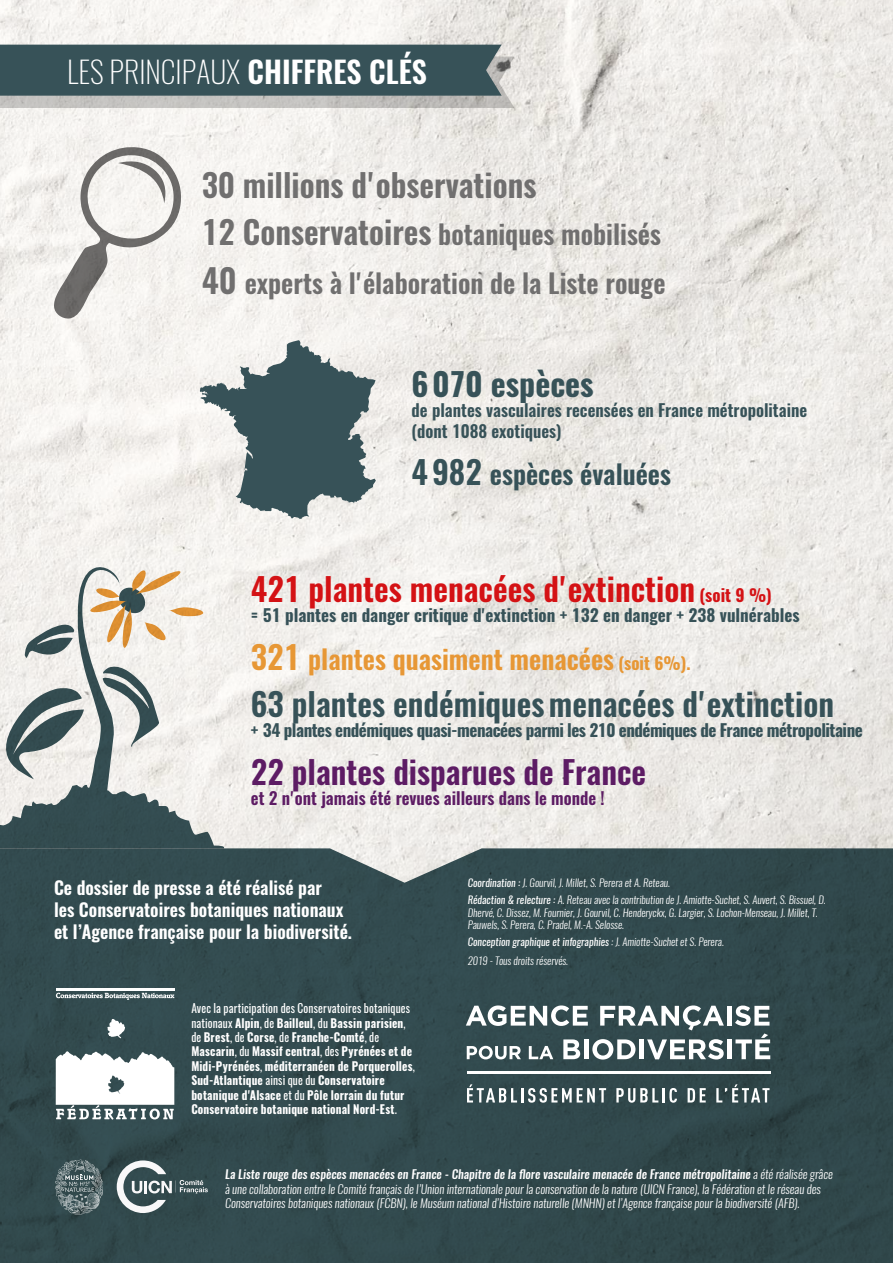
<style>
.page{position:relative;width:893px;height:1263px;background:#fff}
.page>*{position:absolute;margin:0;border:0;box-sizing:border-box;transform-origin:0 0}
.t1{font:600 31.95px "Oswald";color:#375258}
.t2{font:600 31.95px "Oswald";color:#d41215}
.t3{font:600 31.95px "Oswald";color:#5d1c64}
.t4{font:600 31.95px "Oswald";color:#706f6f}
.t5{font:700 31.95px "Oswald";color:#375258}
.t6{font:200 30px "Oswald";color:#fff}
.t7{font:600 26.55px/48.6px "Oswald";color:#706f6f}
.t8{font:600 26.55px "Oswald";color:#e79735}
.t9{font:600 26.55px "Oswald";color:#375258}
.t10{font:600 18px/21.6px "Oswald";color:#fff}
.t11{font:700 16.95px "Oswald";letter-spacing:-.03em;color:#375258}
.t12{font:600 16.95px/20.4px "Oswald";color:#375258}
.t13{font:700 16.95px "Oswald";color:#375258}
.t14{font:600 16.95px "Oswald";color:#5d1c64}
.t15{font:italic 300 12px/14.4px "Oswald";color:#fff}
.t16{font:700 12px/14.4px "Oswald";letter-spacing:.01em;color:#fff;scale:.95 1}
.t17{font:italic 300 10.5px/16.8px "Oswald";color:#fff}
.s1{font-weight:600}
.s2{font-size:31.95px}
.s3{font-size:33px}
.s4{font-weight:700;font-size:16.95px}
.s5{font-weight:400}
.s6{font-weight:500}
</style>
<div class="page">
<img style="left:0;top:0;width:893px;height:848px">
<div style="left:0;top:57px;width:514px;height:51px;background:#000;opacity:.2"></div>
<div style="left:0;top:45px;width:502px;height:51px;background:#375258"></div>
<div style="left:0;top:848px;width:893px;height:415px;background:#324a4d"></div>
<hr style="left:56px;top:988px;width:118px;height:3px;background:#fff">
<svg style="left:107px;top:1019px;width:18px;height:19px"></svg>
<svg style="left:56px;top:1051px;width:118px;height:68px"></svg>
<svg style="left:56px;top:993px;width:118px;height:7px"></svg>
<svg style="left:466px;top:1005px;width:122px;height:21px"></svg>
<svg style="left:600px;top:1005px;width:124px;height:25px"></svg>
<hr style="left:727px;top:1006px;width:4px;height:19px;background:#fff">
<svg style="left:735px;top:1005px;width:34px;height:21px"></svg>
<svg style="left:467px;top:1046px;width:54px;height:13px"></svg>
<svg style="left:529px;top:1046px;width:24px;height:13px"></svg>
<svg style="left:563px;top:1039px;width:17px;height:20px"></svg>
<hr style="left:584px;top:1039px;width:4px;height:20px;background:#fff">
<svg style="left:592px;top:1039px;width:43px;height:20px"></svg>
<hr style="left:640px;top:1039px;width:4px;height:20px;background:#fff">
<svg style="left:647px;top:1039px;width:77px;height:20px"></svg>
<hr style="left:728px;top:1039px;width:4px;height:20px;background:#fff">
<svg style="left:735px;top:1033px;width:35px;height:26px"></svg>
<hr style="left:467px;top:1071px;width:304px;height:3px;background:#fff">
<svg style="left:467px;top:1084px;width:50px;height:18px"></svg>
<hr style="left:521px;top:1088px;width:3px;height:14px;background:#fff">
<svg style="left:528px;top:1088px;width:78px;height:15px"></svg>
<svg style="left:616px;top:1088px;width:61px;height:15px"></svg>
<svg style="left:688px;top:1088px;width:18px;height:14px"></svg>
<svg style="left:716px;top:1084px;width:53px;height:18px"></svg>
<svg style="left:180px;top:1180px;width:28px;height:14px"></svg>
<svg style="left:117px;top:1160px;width:55px;height:53px"></svg>
<svg style="left:55px;top:1159px;width:48px;height:56px;background:#5a6c6f"></svg>
<svg style="left:200px;top:340px;width:176px;height:179px"></svg>
<svg style="left:0;top:546px;width:224px;height:302px;fill:#f0eeea"></svg>
<svg style="left:103px;top:664px;width:58px;height:83px"></svg>
<svg style="left:25px;top:623px;width:49px;height:35px;background:#95a0a0"></svg>
<svg style="left:0;top:687px;width:84px;height:92px;background:#a9b1b0"></svg>
<svg style="left:90px;top:570px;width:114px;height:78px"></svg>
<svg style="left:54px;top:146px;width:128px;height:173px"></svg>
<h2 class="t6" style="left:67px;top:51px;width:361px">LES PRINCIPAUX <span class="s1">CHIFFRES CLÉS</span></h2>
<h1 class="t4" style="left:202px;top:163px;width:336px">30 millions d'observations</h1>
<h3 class="t7" style="left:202px;top:211px;width:465px"><span class="s2">12 Conservatoires</span> botaniques mobilisés<br><span class="s3">40</span> experts à l'élaboration de la Liste rouge</h3>
<h1 class="t5" style="left:412px;top:362px;width:184px">6070 espèces</h1>
<h3 class="t12" style="left:412px;top:401px;width:397px">de plantes vasculaires recensées en France métropolitaine (dont 1088 exotiques)</h3>
<h3 class="t9" style="left:412px;top:456px;width:261px"><span class="s2">4982</span> espèces évaluées</h3>
<h1 class="t2" style="left:251px;top:567px;width:522px">421 plantes menacées d'extinction <span class="s4">(soit 9 %)</span></h1>
<h3 class="t13" style="left:251px;top:604px;width:550px">= 51 plantes en danger critique d'extinction + 132 en danger + 238 vulnérables</h3>
<h3 class="t8" style="left:251px;top:640px;width:441px"><span class="s2">321</span> plantes quasiment menacées <span class="s4">(soit 6%).</span></h3>
<h1 class="t1" style="left:251px;top:682px;width:585px">63 plantes endémiquesmenacées d'extinction</h1>
<h3 class="t11" style="left:251px;top:719px;width:613px">+ 34 plantes endémiques quasi-menacées parmi les 210 endémiques de France métropolitaine</h3>
<h1 class="t3" style="left:251px;top:749px;width:397px">22 plantes disparues de France</h1>
<h3 class="t14" style="left:251px;top:786px;width:355px">et 2 n'ont jamais été revues ailleurs dans le monde !</h3>
<h3 class="t10" style="left:54px;top:878px;width:300px">Ce dossier de presse a été réalisé par<br>les Conservatoires botaniques nationaux et l’Agence française pour la biodiversité.</h3>
<p class="t17" style="left:468px;top:874px;width:359px"><span class="s5">Coordination :</span> J. Gourvil, J. Millet, S. Perera et A. Reteau.<br><span class="s5">Rédaction &amp; relecture :</span> A. Reteau avec la contribution de J. Amiotte-Suchet, S. Auvert, S. Bissuel, D.</p>
<p class="t17" style="left:468px;top:906px;width:351px;line-height:12.6px">Dhervé, C. Dissez, M. Fournier, J. Gourvil, C. Henderyckx, G. Largier, S. Lochon-Menseau, J. Millet, T.<br>Pauwels, S. Perera, C. Pradel, M.-A. Selosse.</p>
<p class="t17" style="left:468px;top:932px;width:258px;line-height:18.6px"><span class="s5">Conception graphique et infographies</span> : J. Amiotte-Suchet et S. Perera.<br>2019 - Tous droits réservés.</p>
<p class="t16" style="left:191px;top:1001px;width:237px"><span class="s5">Avec la participation des Conservatoires botaniques nationaux</span> Alpin<span class="s5">, de</span> Bailleul<span class="s5">, du</span> Bassin parisien<span class="s5">, de</span> Brest<span class="s5">, de</span> Corse<span class="s5">, de</span> Franche-Comté<span class="s5">, de </span>Mascarin<span class="s5">, du</span> Massif central<span class="s5">, des</span> Pyrénées et de Midi-Pyrénées<span class="s5">,</span> méditerranéen de Porquerolles<span class="s5">, </span>Sud-Atlantique <span class="s5">ainsi que du</span> Conservatoire botanique d'Alsace <span class="s5">et du</span> Pôle lorrain du futur Conservatoire botanique national Nord-Est<span class="s5">.</span></p>
<p class="t15" style="left:225px;top:1167px;width:609px"><span class="s6">La Liste rouge des espèces menacées en France - Chapitre de la flore vasculaire menacée de France métropolitaine</span> a été réalisée grâce à une collaboration entre le Comité français de l’Union internationale pour la conservation de la nature (UICN France), la Fédération et le réseau des<br>Conservatoires botaniques nationaux (FCBN), le Muséum national d’Histoire naturelle (MNHN) et l’Agence française pour la biodiversité (AFB).</p>
</div>
